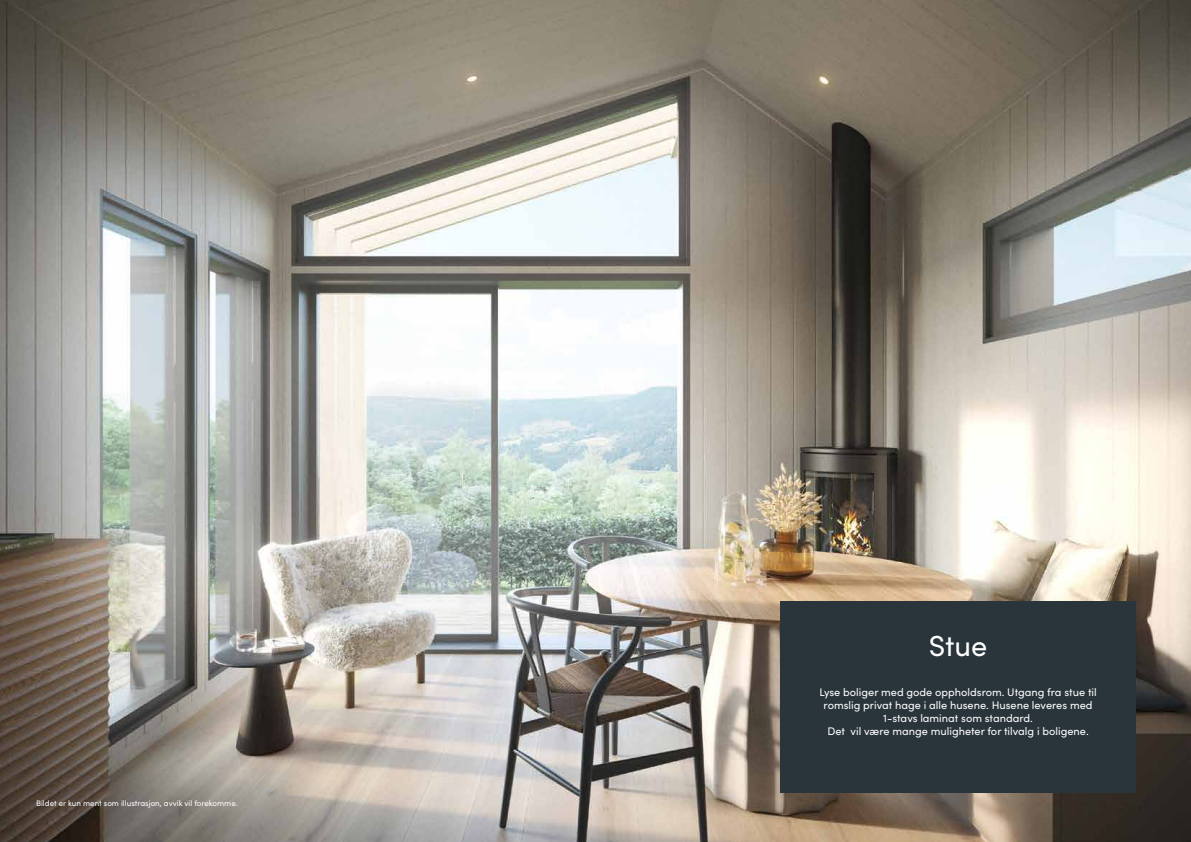
<style>
.page{position:relative;width:1191px;height:842px;background:#fff}
.page>*{position:absolute;margin:0;border:0;box-sizing:border-box;transform-origin:0 0}
.t1{font:29px "Sofia Pro";color:#fff}
.t2{font:11px/13.2px "Sofia Pro";color:#fff;text-align:center}
.t3{font:8px "Sofia Pro";color:#fff}
</style>
<div class="page">
<img style="left:0;top:0;width:1191px;height:842px">
<div style="left:780px;top:601px;width:355px;height:191px;background:#29343b"></div>
<p class="t3" style="left:36px;top:797px;width:203px">Bildet er kun ment som illustrasjon, avvik vil forekomme.</p>
<h1 class="t1" style="left:928px;top:625px;width:60px">Stue</h1>
<p class="t2" style="left:819px;top:684px;width:279px">Lyse boliger med gode oppholdsrom. Utgang fra stue til romslig privat hage i alle husene. Husene leveres med 1-stavs laminat som standard.<br>Det vil være mange muligheter for tilvalg i boligene.</p>
</div>
